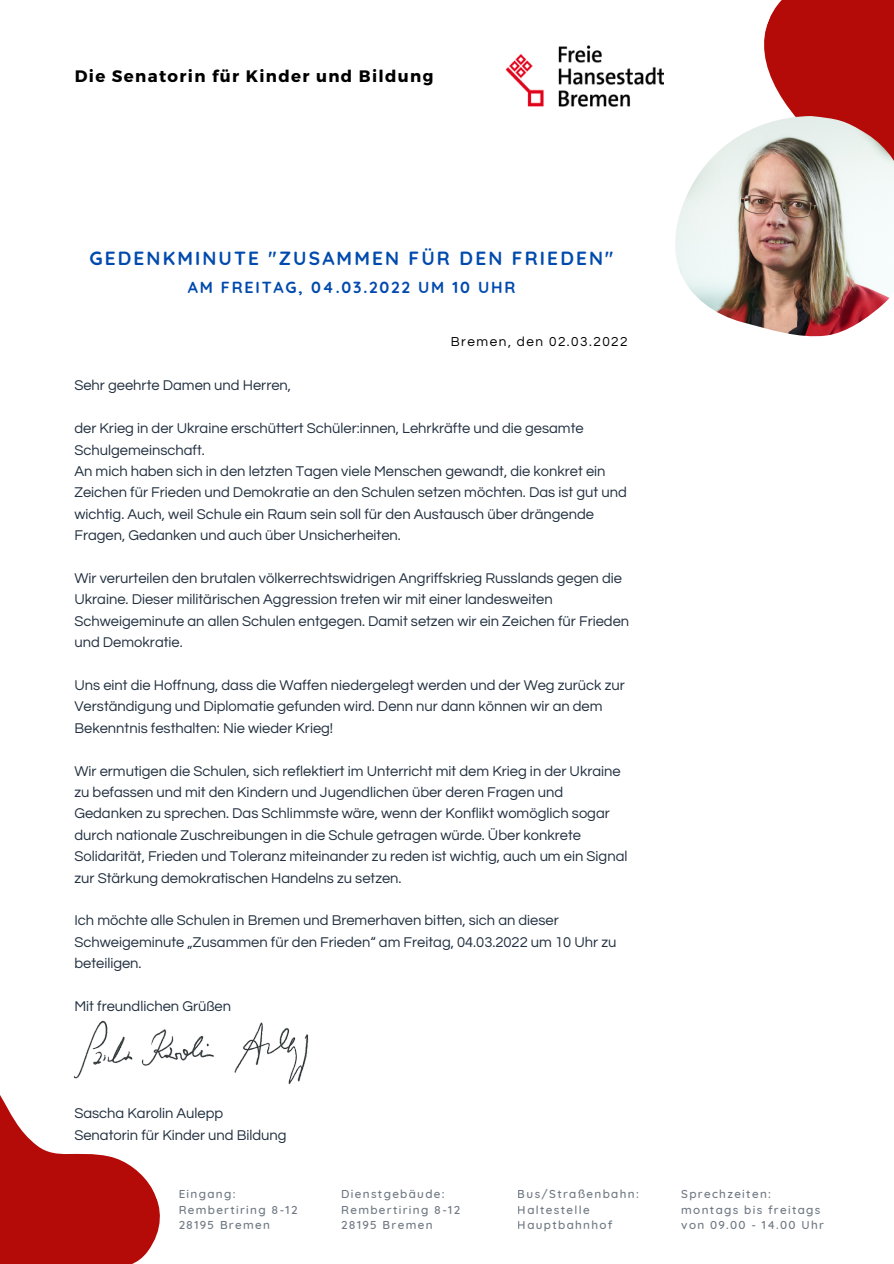
<style>
.page{position:relative;width:894px;height:1264px;background:#fff}
.page>*{position:absolute;margin:0;border:0;box-sizing:border-box;transform-origin:0 0}
.t1{font:700 19.05px "Quicksand";letter-spacing:.11em;color:#004aad}
.t2{font:700 16.65px "Montserrat";letter-spacing:.08em;color:#000}
.t3{font:700 16.05px "Quicksand";letter-spacing:.11em;color:#004aad}
.t4{font:14.7px/21.5px "Questrial";color:#212f3f}
.t5{font:13.5px "Questrial";letter-spacing:.11em;color:#000}
.t6{font:500 11.7px/15.6px "Quicksand";letter-spacing:.11em;color:#212f3f}
</style>
<div class="page">
<svg style="left:764px;top:0;width:129px;height:116px"></svg>
<svg style="left:0;top:1095px;width:160px;height:168px"></svg>
<img style="left:505px;top:46px;width:158px;height:60px">
<img style="left:73px;top:1020px;width:236px;height:64px">
<img style="left:675px;top:116px;width:218px;height:220px">
<p class="t2" style="left:75px;top:65px;width:360px">Die Senatorin für Kinder und Bildung</p>
<p class="t1" style="left:89px;top:246px;width:525px">GEDENKMINUTE "ZUSAMMEN FÜR DEN FRIEDEN"</p>
<p class="t3" style="left:188px;top:277px;width:329px">AM FREITAG, 04.03.2022 UM 10 UHR</p>
<p class="t5" style="left:450px;top:335px;width:178px">Bremen, den 02.03.2022</p>
<p class="t4" style="left:74px;top:375px;width:218px">Sehr geehrte Damen und Herren,</p>
<p class="t4" style="left:74px;top:418px;width:510px">der Krieg in der Ukraine erschüttert Schüler:innen, Lehrkräfte und die gesamte<br>Schulgemeinschaft.</p>
<p class="t4" style="left:74px;top:461px;width:553px">An mich haben sich in den letzten Tagen viele Menschen gewandt, die konkret ein Zeichen für Frieden und Demokratie an den Schulen setzen möchten. Das ist gut und wichtig. Auch, weil Schule ein Raum sein soll für den Austausch über drängende Fragen, Gedanken und auch über Unsicherheiten.</p>
<p class="t4" style="left:74px;top:568px;width:556px">Wir verurteilen den brutalen völkerrechtswidrigen Angriffskrieg Russlands gegen die Ukraine. Dieser militärischen Aggression treten wir mit einer landesweiten Schweigeminute an allen Schulen entgegen. Damit setzen wir ein Zeichen für Frieden und Demokratie.</p>
<p class="t4" style="left:74px;top:674px;width:552px">Uns eint die Hoffnung, dass die Waffen niedergelegt werden und der Weg zurück zur<br>Verständigung und Diplomatie gefunden wird. Denn nur dann können wir an dem<br>Bekenntnis festhalten: Nie wieder Krieg!</p>
<p class="t4" style="left:74px;top:760px;width:554px">Wir ermutigen die Schulen, sich reflektiert im Unterricht mit dem Krieg in der Ukraine zu befassen und mit den Kindern und Jugendlichen über deren Fragen und Gedanken zu sprechen. Das Schlimmste wäre, wenn der Konflikt womöglich sogar durch nationale Zuschreibungen in die Schule getragen würde. Über konkrete Solidarität, Frieden und Toleranz miteinander zu reden ist wichtig, auch um ein Signal zur Stärkung demokratischen Handelns zu setzen.</p>
<p class="t4" style="left:74px;top:910px;width:543px">Ich möchte alle Schulen in Bremen und Bremerhaven bitten, sich an dieser<br>Schweigeminute „Zusammen für den Frieden“ am Freitag, 04.03.2022 um 10 Uhr zu beteiligen.</p>
<p class="t4" style="left:74px;top:995px;width:158px">Mit freundlichen Grüßen</p>
<p class="t4" style="left:74px;top:1102px;width:150px">Sascha Karolin Aulepp</p>
<p class="t4" style="left:74px;top:1124px;width:214px">Senatorin für Kinder und Bildung</p>
<p class="t6" style="left:178px;top:1185px;width:120px">Eingang:<br>Rembertiring 8-12<br>28195 Bremen</p>
<p class="t6" style="left:341px;top:1185px;width:120px">Dienstgebäude:<br>Rembertiring 8-12<br>28195 Bremen</p>
<p class="t6" style="left:517px;top:1185px;width:123px">Bus/Straßenbahn:<br>Haltestelle<br>Hauptbahnhof</p>
<p class="t6" style="left:681px;top:1185px;width:144px">Sprechzeiten: montags bis freitags von 09.00 - 14.00 Uhr</p>
</div>
